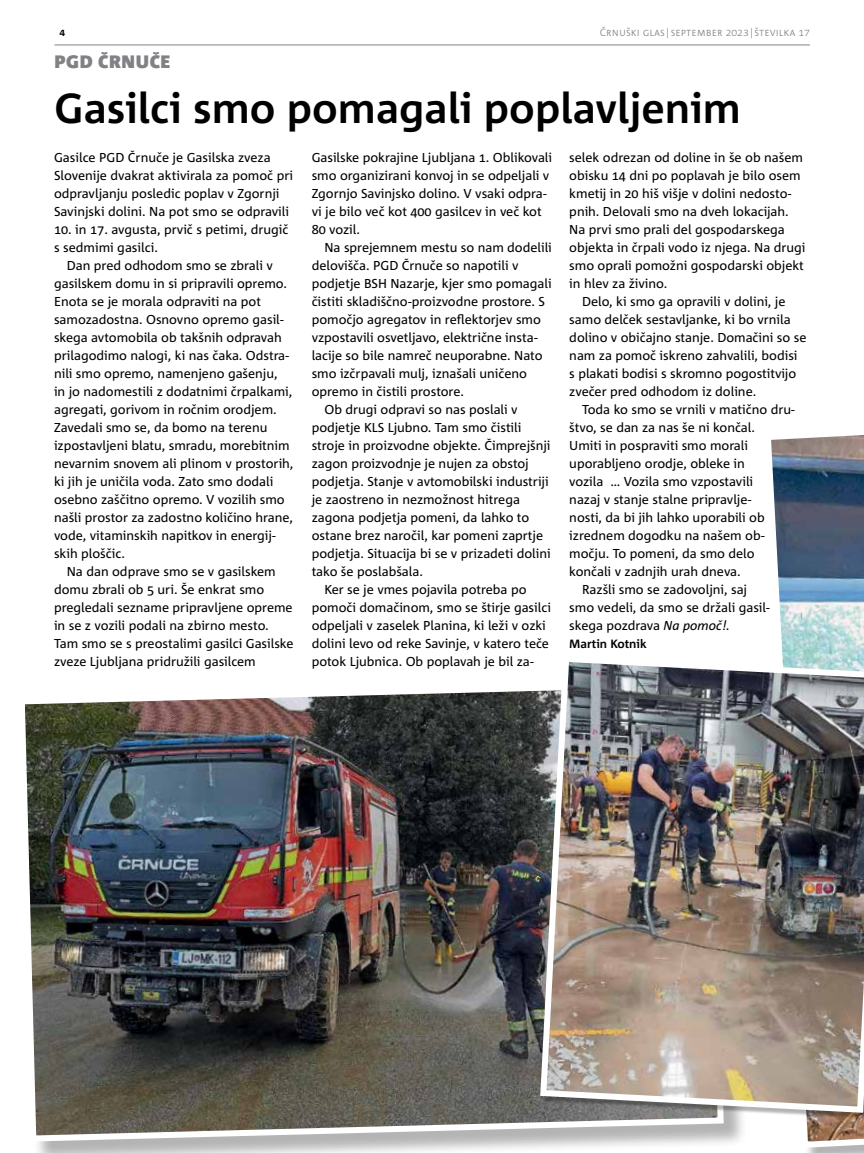
<style>
.page{position:relative;width:864px;height:1153px;background:#fff}
.page>*{position:absolute;margin:0;border:0;box-sizing:border-box;transform-origin:0 0}
.t1{font:700 42px "Corpid C1 s";color:#000}
.t2{font:900 18px "Corpid C1 s";letter-spacing:.005em;color:#808285}
.t3{font:12.9px/18px "Corpid C1 s";color:#000}
.t4{font:700 12px "Corpid C1 s";color:#000}
.t5{font:300 10.5px "Corpid C1 s";color:#808285}
.t6{font:700 10.5px "Corpid C1 s";color:#000}
.s1{font-style:italic}
</style>
<div class="page">
<hr style="left:54px;top:45px;width:755px;height:1px;background:#808285">
<img style="left:771px;top:435px;width:92px;height:715px">
<img style="left:24px;top:690px;width:702px;height:454px">
<img style="left:537px;top:652px;width:326px;height:463px">
<p class="t6" style="left:59px;top:26px;width:7px">4</p>
<p class="t5" style="left:599px;top:26px;width:212px">ČRNUŠKI GLAS|SEPTEMBER 2023|ŠTEVILKA 17</p>
<h2 class="t2" style="left:54px;top:50px;width:118px">PGD ČRNUČE</h2>
<h1 class="t1" style="left:54px;top:82px;width:687px">Gasilci smo pomagali poplavljenim</h1>
<p class="t3" style="left:54px;top:148px;width:240px">Gasilce PGD Črnuče je Gasilska zveza Slovenije dvakrat aktivirala za pomoč pri odpravljanju posledic poplav v Zgornji Savinjski dolini. Na pot smo se odpravili</p>
<p class="t3" style="left:54px;top:220px;width:236px">10. in 17. avgusta, prvič s petimi, drugič s sedmimi gasilci.</p>
<p class="t3" style="left:54px;top:256px;width:241px;text-indent:13px">Dan pred odhodom smo se zbrali v gasilskem domu in si pripravili opremo.<br>Enota se je morala odpraviti na pot samozadostna. Osnovno opremo gasil&shy;skega avtomobila ob takšnih odpravah prilagodimo nalogi, ki nas čaka. Odstra&shy;nili smo opremo, namenjeno gašenju,<br>in jo nadomestili z dodatnimi črpalkami, agregati, gorivom in ročnim orodjem.<br>Zavedali smo se, da bomo na terenu izpostavljeni blatu, smradu, morebitnim nevarnim snovem ali plinom v prostorih, ki jih je uničila voda. Zato smo dodali osebno zaščitno opremo. V vozilih smo našli prostor za zadostno količino hrane, vode, vitaminskih napitkov in energij&shy;skih ploščic.</p>
<p class="t3" style="left:54px;top:562px;width:241px;text-indent:13px">Na dan odprave smo se v gasilskem domu zbrali ob 5 uri. Še enkrat smo pregledali sezname pripravljene opreme in se z vozili podali na zbirno mesto.<br>Tam smo se s preostalimi gasilci Gasilske zveze Ljubljana pridružili gasilcem</p>
<p class="t3" style="left:569px;top:148px;width:235px">selek odrezan od doline in še ob našem</p>
<p class="t3" style="left:569px;top:166px;width:233px">obisku 14 dni po poplavah je bilo osem</p>
<p class="t3" style="left:569px;top:184px;width:223px">kmetij in 20 hiš višje v dolini nedosto-</p>
<p class="t3" style="left:569px;top:202px;width:221px">pnih. Delovali smo na dveh lokacijah.</p>
<p class="t3" style="left:569px;top:220px;width:217px">Na prvi smo prali del gospodarskega</p>
<p class="t3" style="left:569px;top:238px;width:237px">objekta in črpali vodo iz njega. Na drugi</p>
<p class="t3" style="left:569px;top:256px;width:236px">smo oprali pomožni gospodarski objekt</p>
<p class="t3" style="left:569px;top:274px;width:99px">in hlev za živino.</p>
<p class="t3" style="left:582px;top:292px;width:205px">Delo, ki smo ga opravili v dolini, je</p>
<p class="t3" style="left:569px;top:310px;width:223px">samo delček sestavljanke, ki bo vrnila</p>
<p class="t3" style="left:569px;top:328px;width:238px">dolino v običajno stanje. Domačini so se</p>
<p class="t3" style="left:569px;top:346px;width:230px">nam za pomoč iskreno zahvalili, bodisi</p>
<p class="t3" style="left:569px;top:364px;width:228px">s plakati bodisi s skromno pogostitvijo</p>
<p class="t3" style="left:569px;top:382px;width:188px">zvečer pred odhodom iz doline.</p>
<p class="t3" style="left:582px;top:400px;width:214px">Toda ko smo se vrnili v matično dru-</p>
<p class="t3" style="left:569px;top:418px;width:187px">štvo, se dan za nas še ni končal.</p>
<p class="t3" style="left:569px;top:436px;width:180px">Umiti in pospraviti smo morali</p>
<p class="t3" style="left:569px;top:454px;width:177px">uporabljeno orodje, obleke in</p>
<p class="t3" style="left:569px;top:472px;width:185px">vozila … Vozila smo vzpostavili</p>
<p class="t3" style="left:569px;top:490px;width:183px">nazaj v stanje stalne pripravlje-</p>
<p class="t3" style="left:569px;top:508px;width:197px">nosti, da bi jih lahko uporabili ob</p>
<p class="t3" style="left:569px;top:526px;width:197px">izrednem dogodku na našem ob-</p>
<p class="t3" style="left:569px;top:544px;width:187px">močju. To pomeni, da smo delo</p>
<p class="t3" style="left:569px;top:562px;width:173px">končali v zadnjih urah dneva.</p>
<p class="t3" style="left:582px;top:580px;width:166px">Razšli smo se zadovoljni, saj</p>
<p class="t3" style="left:569px;top:598px;width:202px">smo vedeli, da smo se držali gasil-</p>
<p class="t3" style="left:569px;top:616px;width:162px">skega pozdrava <span class="s1">Na pomoč!.</span></p>
<p class="t4" style="left:569px;top:636px;width:79px">Martin Kotnik</p>
<p class="t3" style="left:311px;top:148px;width:242px">Gasilske pokrajine Ljubljana 1. Oblikovali smo organizirani konvoj in se odpeljali v Zgornjo Savinjsko dolino. V vsaki odpra&shy;vi je bilo več kot 400 gasilcev in več kot 80 vozil.</p>
<p class="t3" style="left:324px;top:238px;width:229px">Na sprejemnem mestu so nam dodelili</p>
<p class="t3" style="left:311px;top:256px;width:208px">delovišča. PGD Črnuče so napotili v</p>
<p class="t3" style="left:311px;top:274px;width:241px">podjetje BSH Nazarje, kjer smo pomagali</p>
<p class="t3" style="left:311px;top:292px;width:235px">čistiti skladiščno-proizvodne prostore. S</p>
<p class="t3" style="left:311px;top:310px;width:231px">pomočjo agregatov in reflektorjev smo</p>
<p class="t3" style="left:311px;top:328px;width:227px">vzpostavili osvetljavo, električne insta-</p>
<p class="t3" style="left:311px;top:346px;width:232px">lacije so bile namreč neuporabne. Nato</p>
<p class="t3" style="left:311px;top:364px;width:217px">smo izčrpavali mulj, iznašali uničeno</p>
<p class="t3" style="left:311px;top:382px;width:154px">opremo in čistili prostore.</p>
<p class="t3" style="left:324px;top:400px;width:195px">Ob drugi odpravi so nas poslali v</p>
<p class="t3" style="left:311px;top:418px;width:211px">podjetje KLS Ljubno. Tam smo čistili</p>
<p class="t3" style="left:311px;top:436px;width:240px">stroje in proizvodne objekte. Čimprejšnji</p>
<p class="t3" style="left:311px;top:454px;width:218px">zagon proizvodnje je nujen za obstoj</p>
<p class="t3" style="left:311px;top:472px;width:238px">podjetja. Stanje v avtomobilski industriji</p>
<p class="t3" style="left:311px;top:490px;width:210px">je zaostreno in nezmožnost hitrega</p>
<p class="t3" style="left:311px;top:508px;width:219px">zagona podjetja pomeni, da lahko to</p>
<p class="t3" style="left:311px;top:526px;width:233px">ostane brez naročil, kar pomeni zaprtje</p>
<p class="t3" style="left:311px;top:544px;width:240px">podjetja. Situacija bi se v prizadeti dolini</p>
<p class="t3" style="left:311px;top:562px;width:113px">tako še poslabšala.</p>
<p class="t3" style="left:324px;top:580px;width:203px">Ker se je vmes pojavila potreba po</p>
<p class="t3" style="left:311px;top:598px;width:241px">pomoči domačinom, smo se štirje gasilci</p>
<p class="t3" style="left:311px;top:616px;width:236px">odpeljali v zaselek Planina, ki leži v ozki</p>
<p class="t3" style="left:311px;top:634px;width:239px">dolini levo od reke Savinje, v katero teče</p>
<p class="t3" style="left:311px;top:652px;width:223px">potok Ljubnica. Ob poplavah je bil za-</p>
</div>
